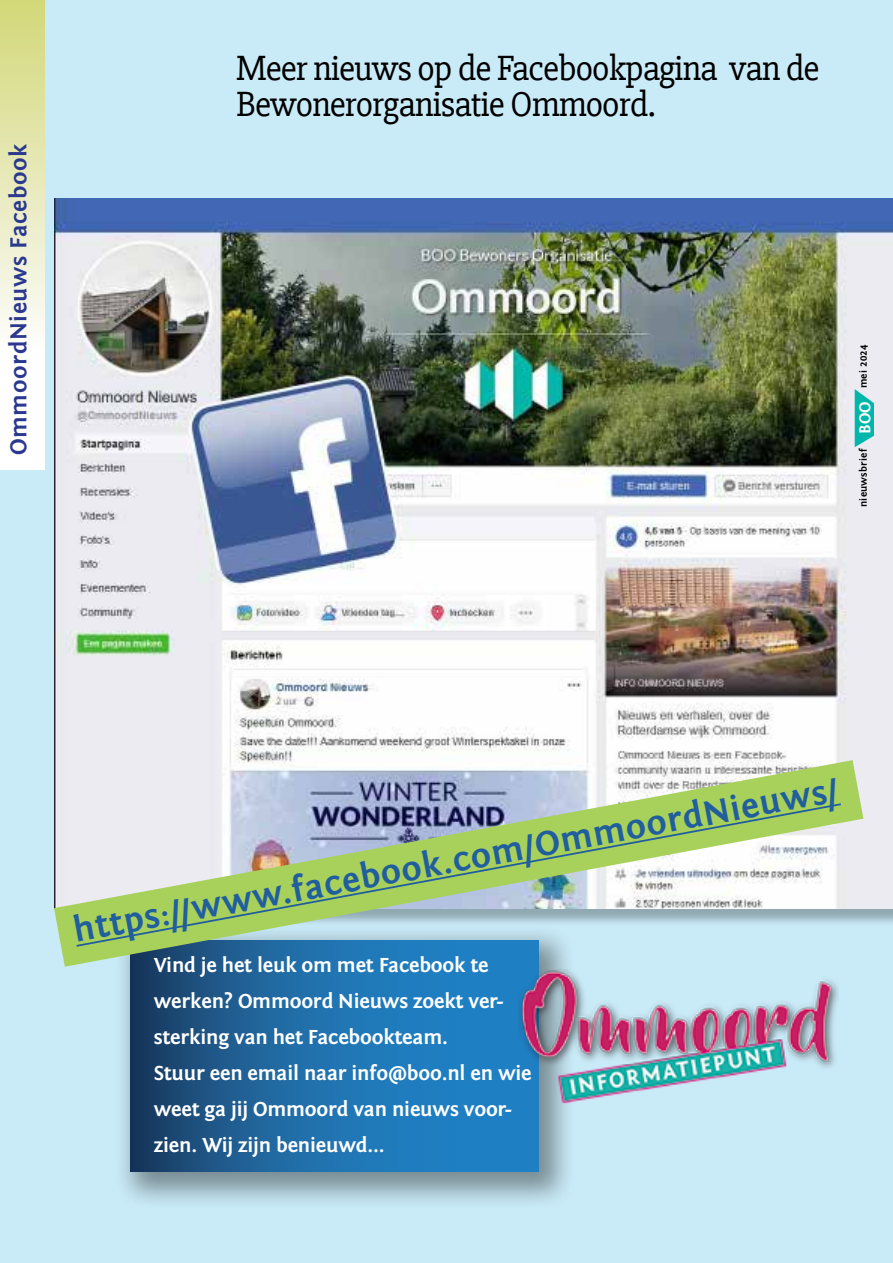
<style>
.page{position:relative;width:893px;height:1263px;background:#c9eaf7}
.page>*{position:absolute;margin:0;border:0;box-sizing:border-box;transform-origin:0 0}
.t1{font:36px/36px "Slabo 27 px";letter-spacing:-.025em;color:#000}
.t2{font:700 36px "Fontin Sans";color:#215e9e}
.t3{font:700 24px "Fontin Sans";letter-spacing:.025em;color:#2b388f}
.t4{font:700 21px/36px "Fontin Sans";letter-spacing:-.01em;color:#fff}
.t5{font:700 16.5px "Fontin Sans";color:#fff}
.t6{font:700 10.5px "Fontin Sans";letter-spacing:.02em;color:#000}
</style>
<div class="page">
<div style="left:0;top:1px;width:45px;height:469px;background:linear-gradient(to bottom,#d4d97f,#fff)"></div>
<img style="left:54px;top:199px;width:839px;height:709px">
<div style="left:113px;top:923px;width:464px;height:287px;background:#000;opacity:.4"></div>
<svg style="left:130px;top:967px;width:409px;height:205px;background:#1e6aa3"></svg>
<svg style="left:54px;top:760px;width:809px;height:207px;background:#b3cacc"></svg>
<svg style="left:75px;top:802px;width:768px;height:146px;background:#b6cfaf"></svg>
<img style="left:519px;top:969px;width:320px;height:136px">
<svg style="left:855px;top:389px;width:19px;height:58px"></svg>
<p class="t3" style="left:6px;top:455px;width:313px;rotate:-90deg">OmmoordNieuws Facebook</p>
<h1 class="t1" style="left:236px;top:50px;width:585px">Meer nieuws op de Facebookpagina van de<br>Bewonerorganisatie Ommoord.</h1>
<p class="t6" style="left:858px;top:388px;width:45px;rotate:-90deg">mei 2024</p>
<p class="t5" style="left:856px;top:434px;width:34px;rotate:-90deg">BOO</p>
<p class="t6" style="left:858px;top:507px;width:60px;rotate:-90deg">nieuwsbrief</p>
<h1 class="t2" style="left:71px;top:914px;width:779px;rotate:-11deg">https://www.facebook.com/OmmoordNieuws/</h1>
<p class="t4" style="left:154px;top:947px;width:379px">Vind je het leuk om met Facebook te werken? Ommoord Nieuws zoekt ver&shy;sterking van het Facebookteam.<br>Stuur een email naar info@boo.nl en wie weet ga jij Ommoord van nieuws voor&shy;zien. Wij zijn benieuwd...</p>
</div>
